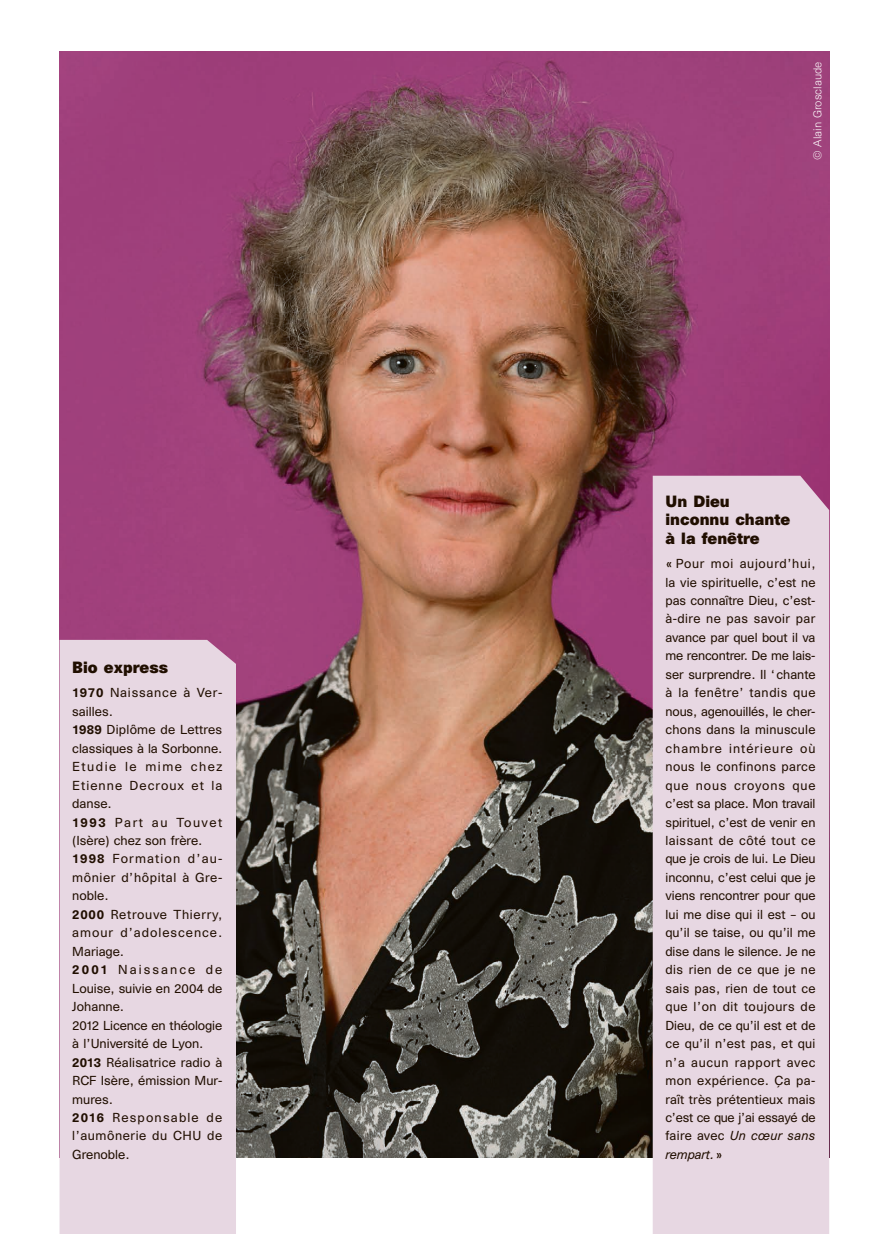
<style>
.page{position:relative;width:893px;height:1234px;background:#fff}
.page>*{position:absolute;margin:0;border:0;box-sizing:border-box;transform-origin:0 0}
.REF_Titre-encadre_in{font:700 15px "Unica SB";color:#200e00}
.REF_Titre-encadre_in-2{font:12px/18.5px "Unica SB";letter-spacing:.01em;color:#200e00;text-align:justify}
.REF_Texte-encadre_in{font:12px/18.5px "Unica SB";letter-spacing:.015em;color:#200e00;text-align:justify}
.REF_Texte-encadre_in-2{font:12px/18.5px "Unica SB";letter-spacing:-.01em;color:#200e00}
.REF_Texte-encadre_in-3{font:12px/18.5px "Unica SB";letter-spacing:.06em;color:#200e00}
.REF_legendes_copyrig{font:300 10.5px "Unica SB";color:#fff}
.s1{font-weight:500}
.s2{font-style:italic}
</style>
<div class="page">
<img style="left:60px;top:51px;width:769px;height:1106px">
<div style="left:60px;top:639px;width:176px;height:594px;background:#e7d7e2"></div>
<div style="left:653px;top:475px;width:176px;height:758px;background:#e7d7e2"></div>
<p class="REF_Titre-encadre_in" style="left:72px;top:657px;width:97px">Bio express</p>
<p class="REF_Texte-encadre_in-3" style="left:72px;top:684px;width:152px"><span class="s1">1970</span> Naissance à Ver&shy;sailles.</p>
<p class="REF_Texte-encadre_in" style="left:72px;top:720px;width:152px"><span class="s1">1989</span> Diplôme de Lettres classiques à la Sorbonne.<br>Etudie le mime chez Etienne Decroux et la danse.</p>
<p class="REF_Texte-encadre_in" style="left:72px;top:813px;width:151px"><span class="s1">1993</span> Part au Touvet (Isère) chez son frère.</p>
<p class="REF_Texte-encadre_in" style="left:72px;top:850px;width:152px"><span class="s1">1998</span> Formation d’au&shy;mônier d’hôpital à Gre&shy;noble.</p>
<p class="REF_Texte-encadre_in" style="left:72px;top:905px;width:151px"><span class="s1">2000</span> Retrouve Thierry, amour d’adolescence.<br>Mariage.</p>
<p class="REF_Texte-encadre_in" style="left:72px;top:960px;width:152px"><span class="s1">2001</span> Naissance de Louise, suivie en 2004 de Johanne.</p>
<p class="REF_Texte-encadre_in-2" style="left:72px;top:1016px;width:151px">2012 Licence en théologie à l’Université de Lyon.</p>
<p class="REF_Texte-encadre_in" style="left:72px;top:1053px;width:152px"><span class="s1">2013</span> Réalisatrice radio à RCF Isère, émission Mur&shy;mures.</p>
<p class="REF_Texte-encadre_in" style="left:72px;top:1108px;width:152px"><span class="s1">2016</span> Responsable de l’aumônerie du CHU de Grenoble.</p>
<p class="REF_legendes_copyrig" style="left:811px;top:160px;width:100px;rotate:-90deg">© Alain Grosclaude</p>
<p class="REF_Titre-encadre_in" style="left:665px;top:491px;width:66px">Un Dieu</p>
<p class="REF_Titre-encadre_in" style="left:665px;top:510px;width:126px">inconnu chante</p>
<p class="REF_Titre-encadre_in" style="left:665px;top:528px;width:96px">à la fenêtre</p>
<p class="REF_Titre-encadre_in-2" style="left:665px;top:554px;width:152px">« Pour moi aujourd’hui, la vie spirituelle, c’est ne pas connaître Dieu, c’est&shy;à-dire ne pas savoir par avance par quel bout il va me rencontrer. De me lais&shy;ser surprendre. Il ‘ chante à la fenêtre’ tandis que nous, agenouillés, le cher&shy;chons dans la minuscule chambre intérieure où nous le confinons parce que nous croyons que c’est sa place. Mon travail spirituel, c’est de venir en laissant de côté tout ce que je crois de lui. Le Dieu inconnu, c’est celui que je viens rencontrer pour que lui me dise qui il est – ou qu’il se taise, ou qu’il me dise dans le silence. Je ne dis rien de ce que je ne sais pas, rien de tout ce que l’on dit toujours de Dieu, de ce qu’il est et de ce qu’il n’est pas, et qui n’a aucun rapport avec mon expérience. Ça pa&shy;raît très prétentieux mais c’est ce que j’ai essayé de faire avec <span class="s2">Un cœur sans rempart.</span> »</p>
</div>
